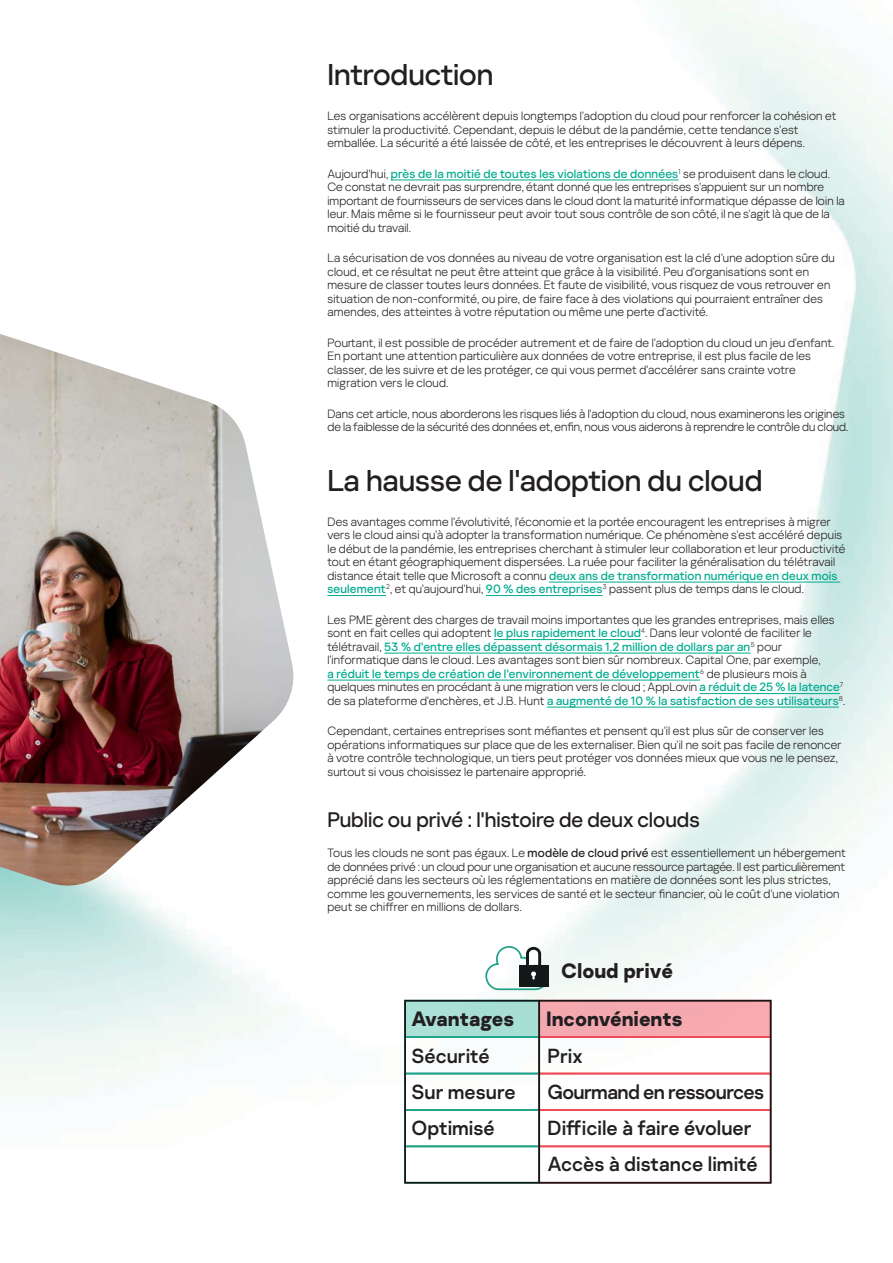
<style>
.page{position:relative;width:893px;height:1263px;background:#fff}
.page>*{position:absolute;margin:0;border:0;box-sizing:border-box;transform-origin:0 0}
.t1{font:500 30px "Kaspersky Sans Display";color:#231f20}
.t2{font:500 21px "Kaspersky Sans Display";color:#231f20}
.t3{font:700 20.7px "Kaspersky Sans";color:#231f20}
.t4{font:20.4px/36.3px "Kaspersky Sans";color:#231f20}
.t5{font:300 12px/13.5px "Kaspersky Sans Display";letter-spacing:.015em;color:#231f20}
.s1{font-weight:500;color:#00ab90}
.s2{font-weight:500}
</style>
<div class="page">
<img style="left:0;top:0;width:893px;height:1184px">
<hr style="left:391px;top:180px;width:287px;height:1px;background:#00ab90">
<hr style="left:549px;top:582px;width:291px;height:1px;background:#00ab90">
<hr style="left:327px;top:595px;width:59px;height:1px;background:#00ab90">
<hr style="left:486px;top:595px;width:117px;height:1px;background:#00ab90">
<hr style="left:494px;top:639px;width:147px;height:1px;background:#00ab90">
<hr style="left:384px;top:653px;width:367px;height:1px;background:#00ab90">
<hr style="left:327px;top:680px;width:373px;height:1px;background:#00ab90">
<hr style="left:700px;top:693px;width:140px;height:1px;background:#00ab90">
<hr style="left:547px;top:707px;width:292px;height:1px;background:#00ab90">
<div style="left:405px;top:1001px;width:134px;height:36px;background:#a7dfd5"></div>
<div style="left:539px;top:1001px;width:232px;height:36px;background:#f4a9b0"></div>
<div style="left:404px;top:1000px;width:136px;height:38px;border:2px solid #21a187"></div>
<div style="left:404px;top:1073px;width:136px;height:38px;border:2px solid #21a187"></div>
<div style="left:404px;top:1109px;width:136px;height:38px;border:2px solid #21a187"></div>
<div style="left:404px;top:1145px;width:136px;height:38px;border:2px solid #21a187"></div>
<div style="left:538px;top:1000px;width:233px;height:38px;border:2px solid #ef4957"></div>
<div style="left:538px;top:1073px;width:233px;height:38px;border:2px solid #ef4957"></div>
<div style="left:538px;top:1109px;width:233px;height:38px;border:2px solid #ef4957"></div>
<div style="left:538px;top:1145px;width:233px;height:38px;border:2px solid #ef4957"></div>
<div style="left:404px;top:1000px;width:367px;height:183px;border:2px solid #121718"></div>
<hr style="left:538px;top:1001px;width:2px;height:182px;background:#121718">
<svg style="left:485px;top:945px;width:64px;height:46px"></svg>
<img style="left:0;top:334px;width:297px;height:553px">
<h1 class="t1" style="left:327px;top:57px;width:168px">Introduction</h1>
<p class="t5" style="left:327px;top:109px;width:510px">Les organisations accélèrent depuis longtemps l'adoption du cloud pour renforcer la cohésion et stimuler la productivité. Cependant, depuis le début de la pandémie, cette tendance s'est emballée. La sécurité a été laissée de côté, et les entreprises le découvrent à leurs dépens.</p>
<p class="t5" style="left:327px;top:167px;width:519px">Aujourd'hui, <span class="s1">près de la moitié de toutes les violations de données</span><sup>1</sup> se produisent dans le cloud.<br>Ce constat ne devrait pas surprendre, étant donné que les entreprises s'appuient sur un nombre important de fournisseurs de services dans le cloud dont la maturité informatique dépasse de loin la leur. Mais même si le fournisseur peut avoir tout sous contrôle de son côté, il ne s'agit là que de la moitié du travail.</p>
<p class="t5" style="left:327px;top:251px;width:509px">La sécurisation de vos données au niveau de votre organisation est la clé d'une adoption sûre du cloud, et ce résultat ne peut être atteint que grâce à la visibilité. Peu d'organisations sont en mesure de classer toutes leurs données. Et faute de visibilité, vous risquez de vous retrouver en situation de non-conformité, ou pire, de faire face à des violations qui pourraient entraîner des amendes, des atteintes à votre réputation ou même une perte d'activité.</p>
<p class="t5" style="left:327px;top:336px;width:508px">Pourtant, il est possible de procéder autrement et de faire de l'adoption du cloud un jeu d'enfant.<br>En portant une attention particulière aux données de votre entreprise, il est plus facile de les classer, de les suivre et de les protéger, ce qui vous permet d'accélérer sans crainte votre migration vers le cloud.</p>
<p class="t5" style="left:327px;top:407px;width:522px">Dans cet article, nous aborderons les risques liés à l'adoption du cloud, nous examinerons les origines de la faiblesse de la sécurité des données et, enfin, nous vous aiderons à reprendre le contrôle du cloud.</p>
<h1 class="t1" style="left:327px;top:463px;width:437px">La hausse de l'adoption du cloud</h1>
<p class="t5" style="left:327px;top:515px;width:519px">Des avantages comme l'évolutivité, l'économie et la portée encouragent les entreprises à migrer vers le cloud ainsi qu'à adopter la transformation numérique. Ce phénomène s'est accéléré depuis le début de la pandémie, les entreprises cherchant à stimuler leur collaboration et leur productivité tout en étant géographiquement dispersées. La ruée pour faciliter la généralisation du télétravail distance était telle que Microsoft a connu <span class="s1">deux ans de transformation numérique en deux mois seulement</span><sup>2</sup>, et qu'aujourd'hui, <span class="s1">90 % des entreprises</span><sup>3</sup> passent plus de temps dans le cloud.</p>
<p class="t5" style="left:327px;top:613px;width:519px">Les PME gèrent des charges de travail moins importantes que les grandes entreprises, mais elles sont en fait celles qui adoptent <span class="s1">le plus rapidement le cloud</span><sup>4</sup>. Dans leur volonté de faciliter le télétravail, <span class="s1">53 % d'entre elles dépassent désormais 1,2 million de dollars par an</span><sup>5</sup> pour l'informatique dans le cloud. Les avantages sont bien sûr nombreux. Capital One, par exemple,<br><span class="s1">a réduit le temps de création de l'environnement de développement</span><sup>6</sup> de plusieurs mois à quelques minutes en procédant à une migration vers le cloud ; AppLovin <span class="s1">a réduit de 25 % la latence</span><sup>7 </sup>de sa plateforme d'enchères, et J.B. Hunt <span class="s1">a augmenté de 10 % la satisfaction de ses utilisateurs</span><sup>8</sup>.</p>
<p class="t5" style="left:327px;top:724px;width:516px">Cependant, certaines entreprises sont méfiantes et pensent qu'il est plus sûr de conserver les opérations informatiques sur place que de les externaliser. Bien qu'il ne soit pas facile de renoncer à votre contrôle technologique, un tiers peut protéger vos données mieux que vous ne le pensez, surtout si vous choisissez le partenaire approprié.</p>
<h2 class="t2" style="left:327px;top:807px;width:374px">Public ou privé : l'histoire de deux clouds</h2>
<p class="t5" style="left:327px;top:846px;width:520px">Tous les clouds ne sont pas égaux. Le <span class="s2">modèle de cloud privé</span> est essentiellement un hébergement de données privé : un cloud pour une organisation et aucune ressource partagée. Il est particulièrement apprécié dans les secteurs où les réglementations en matière de données sont les plus strictes, comme les gouvernements, les services de santé et le secteur financier, où le coût d'une violation peut se chiffrer en millions de dollars.</p>
<h3 class="t3" style="left:561px;top:958px;width:113px">Cloud privé</h3>
<h3 class="t3" style="left:546px;top:1005px;width:138px">Inconvénients</h3>
<h3 class="t3" style="left:411px;top:1005px;width:104px">Avantages</h3>
<h3 class="t4" style="left:411px;top:1037px;width:106px">Sécurité<br>Sur mesure<br>Optimisé</h3>
<h3 class="t4" style="left:548px;top:1037px;width:218px">Prix<br>Gourmand en ressources<br>Di icile à faire évoluer<br>Accès à distance limité</h3>
</div>
